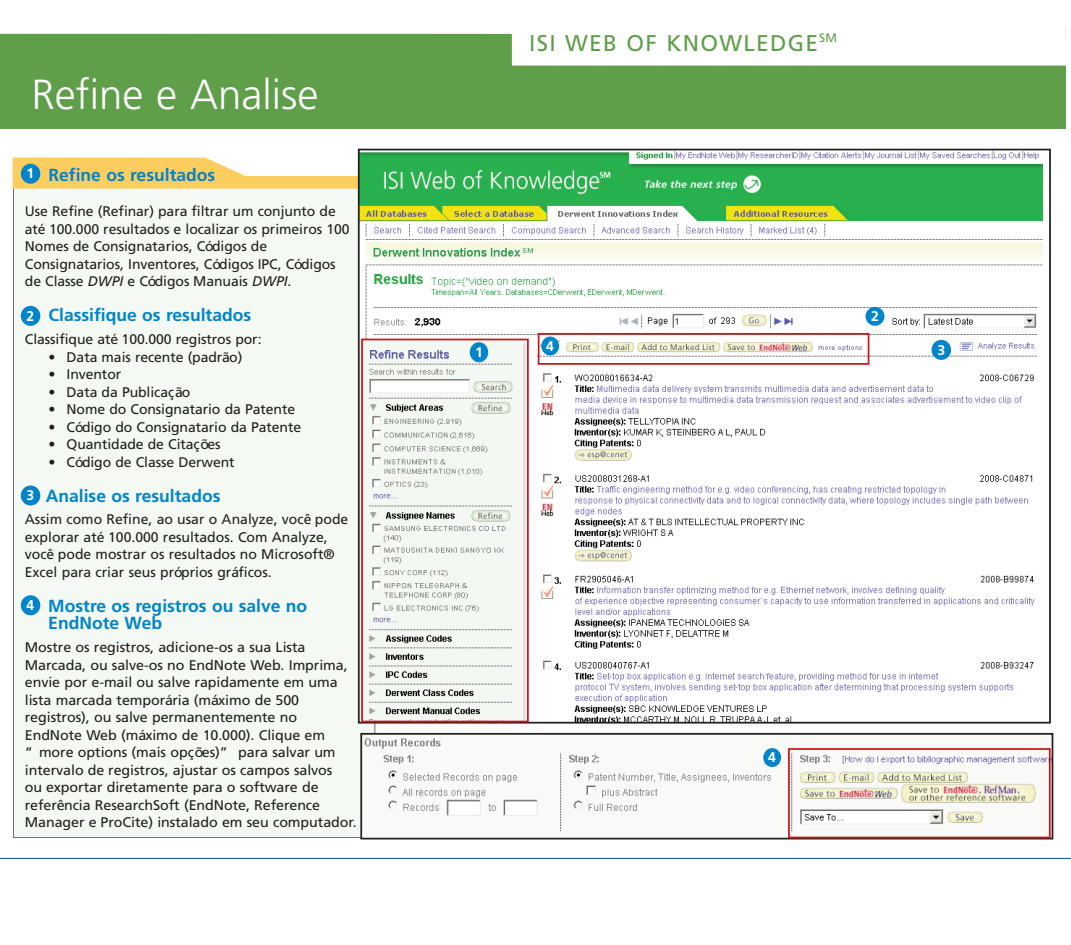
<style>
.page{position:relative;width:1071px;height:945px;background:#fff}
.page>*{position:absolute;margin:0;border:0;box-sizing:border-box;transform-origin:0 0}
.t1{font:300 42px "Frutiger";color:#fff}
.t2{font:22.75px "Frutiger";letter-spacing:.055em;color:#609f4a}
.t3{font:700 17.5px/17.5px "Frutiger";color:#0084ca}
.t4{font:14px/17.5px "Frutiger";letter-spacing:-.005em;color:#231f20}
.t5{font:700 14px "Frutiger";color:#fff}
.s1{font-style:italic}
</style>
<div class="page">
<div style="left:14px;top:178px;width:361px;height:659px;background:#f5f9f3"></div>
<svg style="left:13px;top:158px;width:345px;height:31px"></svg>
<div style="left:0;top:29px;width:1065px;height:99px;background:#609f4a"></div>
<svg style="left:0;top:29px;width:1066px;height:37px;fill:#fff"></svg>
<hr style="left:0;top:858px;width:1071px;height:1px;background:#004f92">
<div style="left:21px;top:164px;width:19px;height:20px;background:#0084ca;border-radius:50%"></div>
<div style="left:21px;top:306px;width:19px;height:20px;background:#0084ca;border-radius:50%"></div>
<div style="left:21px;top:486px;width:19px;height:20px;background:#0084ca;border-radius:50%"></div>
<div style="left:21px;top:595px;width:19px;height:20px;background:#0084ca;border-radius:50%"></div>
<img style="left:361px;top:152px;width:681px;height:569px">
<img style="left:364px;top:738px;width:684px;height:93px">
<div style="left:360px;top:733px;width:693px;height:106px;border:2px solid #231f20"></div>
<div style="left:788px;top:748px;width:263px;height:90px;border:2px solid #cd151d"></div>
<div style="left:538px;top:333px;width:331px;height:32px;border:2px solid #cd151d"></div>
<div style="left:763px;top:748px;width:18px;height:19px;background:#0084ca;border-radius:50%"></div>
<div style="left:541px;top:337px;width:18px;height:18px;background:#0084ca;border-radius:50%"></div>
<div style="left:361px;top:339px;width:168px;height:383px;border:2px solid #cd151d"></div>
<div style="left:470px;top:342px;width:18px;height:20px;background:#0084ca;border-radius:50%"></div>
<div style="left:866px;top:307px;width:18px;height:19px;background:#0084ca;border-radius:50%"></div>
<div style="left:932px;top:340px;width:19px;height:20px;background:#0084ca;border-radius:50%"></div>
<h1 class="t1" style="left:32px;top:77px;width:289px">Refine e Analise</h1>
<p class="t3" style="left:48px;top:168px;width:168px">Refine os resultados</p>
<p class="t4" style="left:25px;top:204px;width:326px">Use Refine (Refinar) para filtrar um conjunto de até 100.000 resultados e localizar os primeiros 100<br>Nomes de Consignatarios, Códigos de Consignatarios, Inventores, Códigos IPC, Códigos de Classe <span class="s1">DWPI</span> e Códigos Manuais <span class="s1">DWPI</span>.</p>
<p class="t3" style="left:48px;top:308px;width:204px">Classifique os resultados</p>
<p class="t4" style="left:25px;top:332px;width:238px">Classifique até 100.000 registros por:</p>
<p class="t4" style="left:48px;top:349px;width:195px">• Data mais recente (padrão)</p>
<p class="t4" style="left:48px;top:367px;width:74px">• Inventor</p>
<p class="t4" style="left:48px;top:384px;width:143px">• Data da Publicação</p>
<p class="t4" style="left:48px;top:402px;width:248px">• Nome do Consignatario da Patente</p>
<p class="t4" style="left:48px;top:419px;width:254px">• Código do Consignatario da Patente</p>
<p class="t4" style="left:48px;top:437px;width:174px">• Quantidade de Citações</p>
<p class="t4" style="left:48px;top:454px;width:188px">• Código de Classe Derwent</p>
<p class="t3" style="left:46px;top:488px;width:176px">Analise os resultados</p>
<p class="t4" style="left:25px;top:512px;width:325px">Assim como Refine, ao usar o Analyze, você pode explorar até 100.000 resultados. Com Analyze, você pode mostrar os resultados no Microsoft® Excel para criar seus próprios gráficos.</p>
<p class="t3" style="left:48px;top:598px;width:261px">Mostre os registros ou salve no<br>EndNote Web</p>
<p class="t4" style="left:25px;top:640px;width:333px">Mostre os registros, adicione-os a sua Lista Marcada, ou salve-os no EndNote Web. Imprima, envie por e-mail ou salve rapidamente em uma lista marcada temporária (máximo de 500 registros), ou salve permanentemente no EndNote Web (máximo de 10.000). Clique em<br>“ more options (mais opções)” para salvar um intervalo de registros, ajustar os campos salvos<br>ou exportar diretamente para o software de referência ResearchSoft (EndNote, Reference Manager e ProCite) instalado em seu computador.</p>
<p class="t5" style="left:27px;top:168px;width:9px">1</p>
<p class="t5" style="left:27px;top:310px;width:9px">2</p>
<p class="t5" style="left:27px;top:490px;width:9px">3</p>
<p class="t5" style="left:27px;top:599px;width:9px">4</p>
<h2 class="t2" style="left:529px;top:34px;width:309px">ISI WEB OF KNOWLEDGE<sup>SM</sup></h2>
<p class="t5" style="left:475px;top:346px;width:9px">1</p>
<p class="t5" style="left:546px;top:340px;width:9px">4</p>
<p class="t5" style="left:871px;top:311px;width:9px">2</p>
<p class="t5" style="left:937px;top:344px;width:9px">3</p>
<p class="t5" style="left:768px;top:752px;width:9px">4</p>
</div>
